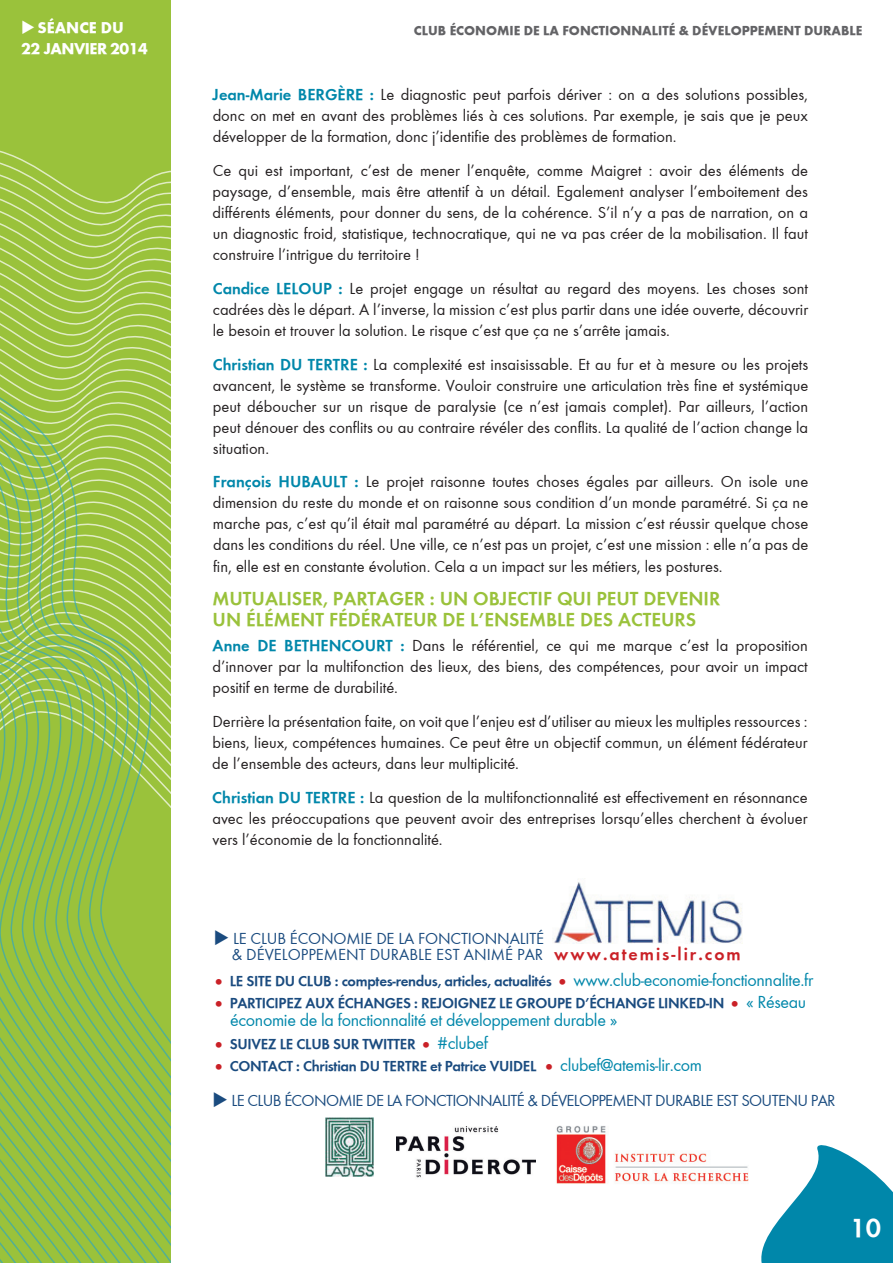
<style>
.page{position:relative;width:893px;height:1263px;background:#fff}
.page>*{position:absolute;margin:0;border:0;box-sizing:border-box;transform-origin:0 0}
.t1{font:700 27px "Function";color:#fff}
.t2{font:700 19.5px/21px "Function";color:#9ac23b}
.t3{font:18px "Function";letter-spacing:-.02em;color:#0087aa}
.t4{font:700 18px "Function";color:#ca2127}
.t5{font:16.5px/21px "Function";color:#231f20;text-align:justify}
.t6{font:16.5px "Function";letter-spacing:-.025em;color:#1a4b7f}
.t7{font:16.2px "Function LH Heavy";letter-spacing:-.03em;color:#fff}
.t8{font:700 15px "Function";letter-spacing:-.02em;color:#1a4b7f}
.t9{font:13.5px "Function LH Heavy";color:#636366}
.s1{font-weight:700;color:#0087aa}
.s2{font-family:"Gotham HTF";font-weight:500;font-size:20.4px;color:#ca2127}
.s3{font-weight:400;font-size:18px;color:#0087aa}
.s4{font-weight:700;font-size:15px;color:#1a4b7f}
</style>
<div class="page">
<svg style="left:761px;top:1145px;width:132px;height:118px"></svg>
<svg style="left:0;top:0;width:170px;height:1263px;background:#99c34a"></svg>
<img style="left:552px;top:878px;width:191px;height:66px">
<img style="left:556px;top:1125px;width:193px;height:59px">
<img style="left:396px;top:1126px;width:140px;height:52px">
<img style="left:325px;top:1117px;width:49px;height:60px">
<p class="t7" style="left:21px;top:18px;width:104px">◆SÉANCE DU</p>
<p class="t9" style="left:414px;top:22px;width:449px">CLUB ÉCONOMIE DE LA FONCTIONNALITÉ &amp; DÉVELOPPEMENT DURABLE</p>
<p class="t7" style="left:21px;top:39px;width:128px">22 JANVIER 2014</p>
<p class="t5" style="left:213px;top:84px;width:597px"><span class="s1">JEAN-MARIE BERGÈRE :</span> Le diagnostic peut parfois dériver : on a des solutions possibles, donc on met en avant des problèmes liés à ces solutions. Par exemple, je sais que je peux développer de la formation, donc j’identifie des problèmes de formation.</p>
<p class="t5" style="left:213px;top:160px;width:597px">Ce qui est important, c’est de mener l’enquête, comme Maigret : avoir des éléments de paysage, d’ensemble, mais être attentif à un détail. Egalement analyser l’emboitement des différents éléments, pour donner du sens, de la cohérence. S’il n’y a pas de narration, on a un diagnostic froid, statistique, technocratique, qui ne va pas créer de la mobilisation. Il faut construire l’intrigue du territoire !</p>
<p class="t5" style="left:213px;top:278px;width:597px"><span class="s1">CANDICE LELOUP :</span> Le projet engage un résultat au regard des moyens. Les choses sont cadrées dès le départ. A l’inverse, la mission c’est plus partir dans une idée ouverte, découvrir le besoin et trouver la solution. Le risque c’est que ça ne s’arrête jamais.</p>
<p class="t5" style="left:213px;top:354px;width:597px"><span class="s1">CHRISTIAN DU TERTRE :</span> La complexité est insaisissable. Et au fur et à mesure ou les projets avancent, le système se transforme. Vouloir construire une articulation très fine et systémique peut déboucher sur un risque de paralysie (ce n’est jamais complet). Par ailleurs, l’action peut dénouer des conflits ou au contraire révéler des conflits. La qualité de l’action change la situation.</p>
<p class="t5" style="left:213px;top:471px;width:597px"><span class="s1">FRANÇOIS HUBAULT :</span> Le projet raisonne toutes choses égales par ailleurs. On isole une dimension du reste du monde et on raisonne sous condition d’un monde paramétré. Si ça ne marche pas, c’est qu’il était mal paramétré au départ. La mission c’est réussir quelque chose dans les conditions du réel. Une ville, ce n’est pas un projet, c’est une mission : elle n’a pas de fin, elle est en constante évolution. Cela a un impact sur les métiers, les postures.</p>
<p class="t2" style="left:213px;top:588px;width:509px">MUTUALISER, PARTAGER : UN OBJ ECTIF QUI PEUT DEVENIR<br>UN ÉLÉMENT FÉDÉRATEUR DE L’ENSEMBLE DES ACTEURS</p>
<p class="t5" style="left:212px;top:635px;width:597px"><span class="s1">ANNE DE BETHENCOURT :</span> Dans le référentiel, ce qui me marque c’est la proposition d’innover par la multifonction des lieux, des biens, des compétences, pour avoir un impact positif en terme de durabilité.</p>
<p class="t5" style="left:212px;top:711px;width:597px">Derrière la présentation faite, on voit que l’enjeu est d’utiliser au mieux les multiples ressources : biens, lieux, compétences humaines. Ce peut être un objectif commun, un élément fédérateur de l’ensemble des acteurs, dans leur multiplicité.</p>
<p class="t5" style="left:212px;top:787px;width:597px"><span class="s1">CHRISTIAN DU TERTRE :</span> La question de la multifonctionnalité est effectivement en résonnance avec les préoccupations que peuvent avoir des entreprises lorsqu’elles cherchent à évoluer vers l’économie de la fonctionnalité.</p>
<p class="t6" style="left:214px;top:929px;width:55px">◆ Le Club</p>
<p class="t6" style="left:290px;top:929px;width:18px">économiedelafonctionnalit</p>
<p class="t6" style="left:536px;top:929px;width:9px">é</p>
<p class="t6" style="left:232px;top:945px;width:43px">&amp; d éveloppementdurabl</p>
<p class="t6" style="left:424px;top:945px;width:17px">E estanim</p>
<p class="t6" style="left:505px;top:945px;width:17px">é par</p>
<p class="t8" style="left:214px;top:972px;width:601px"><span class="s2">•</span> LE SITE DU CLUB : COMPTES-RENDUS, ARTICLES, ACTUALITÉS <span class="s2">•</span> <span class="s3">www.club-economie-fonctionnalite.fr</span></p>
<p class="t8" style="left:214px;top:994px;width:594px"><span class="s2">•</span> PARTICIPEZ AUX ÉCHANGES : REJOIGNEZ LE GROUPE D’ÉCHANGE LINKED-IN <span class="s2">•</span> <span class="s3">« Réseau</span></p>
<p class="t3" style="left:230px;top:1010px;width:389px">économie de la fonctionnalité et développement durable »</p>
<p class="t8" style="left:214px;top:1035px;width:276px"><span class="s2">•</span> SUIVEZ LE CLUB SUR TWITTER <span class="s2">•</span> <span class="s3">#clubef</span></p>
<p class="t8" style="left:214px;top:1057px;width:178px"><span class="s2">•</span> CONTACT : CHRISTIAN DU TERTRE</p>
<p class="t3" style="left:430px;top:1054px;width:273px"><span class="s4">ET PATRICE VUIDEL</span> <span class="s2">•</span> clubef@atemis-lir.com</p>
<p class="t6" style="left:213px;top:1091px;width:52px">◆ Le Club</p>
<p class="t6" style="left:284px;top:1091px;width:17px">économiedelafonctionnalit</p>
<p class="t6" style="left:517px;top:1091px;width:51px">é&amp; développementdurabl</p>
<p class="t6" style="left:706px;top:1091px;width:16px">E estsoutenupar</p>
<p class="t4" style="left:554px;top:944px;width:188px">WWW.ATEMIS-LIR.COM</p>
<h1 class="t1" style="left:850px;top:1212px;width:32px">10</h1>
</div>
